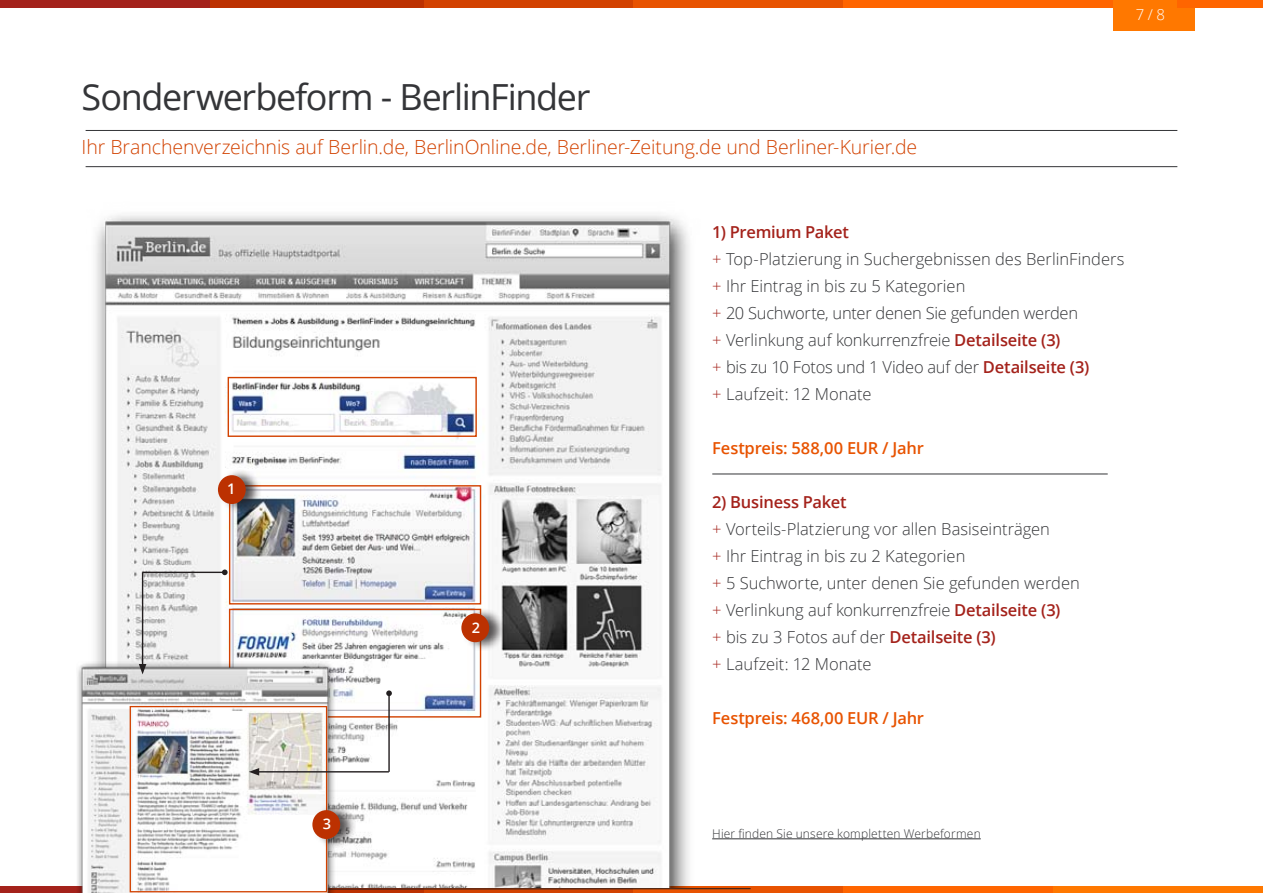
<style>
.page{position:relative;width:1263px;height:893px;background:#fff}
.page>*{position:absolute;margin:0;border:0;box-sizing:border-box;transform-origin:0 0}
.Headline_1{font:36px "Open Sans";letter-spacing:-.04em;color:#343538}
.Headline_1-2{font:300 19.5px "Open Sans";letter-spacing:-.005em;color:#d24201}
.Balkendiagramm_-_Ken{font:300 16.5px "Open Sans";color:#343538}
.Subheadline_2{font:600 16.5px "Open Sans";letter-spacing:-.01em;color:#e85301}
.Subheadline_2-2{font:300 16.5px "Open Sans";color:#343538}
.Subheadline_2-3{font:600 16.5px "Open Sans";letter-spacing:-.015em;color:#a4221b}
.t1{font:300 15px "Open Sans";color:#fff}
.Subheadline_2-4{font:600 14.55px "Open Sans";color:#fff}
.t2{font:300 12px "Open Sans";letter-spacing:.015em;color:#343538}
.s1{color:#a4221b}
.s2{font-weight:600;color:#a4221b}
</style>
<div class="page">
<div style="left:0;top:0;width:210px;height:8px;background:#a4221b"></div>
<div style="left:210px;top:0;width:214px;height:8px;background:#bc3101"></div>
<div style="left:424px;top:0;width:209px;height:8px;background:#d24201"></div>
<div style="left:633px;top:0;width:210px;height:8px;background:#e85301"></div>
<div style="left:843px;top:0;width:281px;height:8px;background:#ff6500"></div>
<div style="left:1113px;top:0;width:82px;height:31px;background:#ff7800"></div>
<div style="left:1177px;top:0;width:86px;height:8px;background:#ff6500"></div>
<div style="left:0;top:886px;width:210px;height:7px;background:#a4221b"></div>
<svg style="left:350px;top:887px;width:74px;height:6px"></svg>
<svg style="left:424px;top:887px;width:209px;height:6px"></svg>
<svg style="left:633px;top:886px;width:210px;height:7px"></svg>
<div style="left:843px;top:886px;width:210px;height:7px;background:#ff6500"></div>
<div style="left:1053px;top:886px;width:210px;height:7px;background:#ff7800"></div>
<hr style="left:712px;top:838px;width:269px;height:1px;background:#343538">
<img style="left:95px;top:215px;width:621px;height:672px">
<div style="left:229px;top:485px;width:252px;height:119px;border:1px solid #d24201"></div>
<div style="left:229px;top:609px;width:252px;height:109px;border:1px solid #d24201"></div>
<hr style="left:142px;top:572px;width:83px;height:1px;background:#231f20">
<svg style="left:222px;top:569px;width:6px;height:6px"></svg>
<hr style="left:388px;top:693px;width:2px;height:79px;background:#231f20">
<svg style="left:386px;top:690px;width:6px;height:6px"></svg>
<div style="left:228px;top:377px;width:249px;height:60px;border:1px solid #d24201"></div>
<hr style="left:86px;top:166px;width:1091px;height:1px;background:#343538">
<hr style="left:86px;top:130px;width:1091px;height:1px;background:#343538">
<hr style="left:712px;top:474px;width:396px;height:1px;background:#343538">
<hr style="left:232px;top:888px;width:519px;height:1px;background:#231f20">
<img style="left:77px;top:661px;width:273px;height:232px">
<div style="left:461px;top:607px;width:44px;height:44px;background:#231f20;opacity:.75"></div>
<div style="left:461px;top:613px;width:28px;height:29px;background:#bc3101;border-radius:50%"></div>
<div style="left:130px;top:706px;width:197px;height:186px;border:1px solid #d24201"></div>
<div style="left:312px;top:803px;width:44px;height:45px;background:#231f20;opacity:.75"></div>
<div style="left:312px;top:810px;width:28px;height:29px;background:#bc3101;border-radius:50%"></div>
<div style="left:218px;top:469px;width:43px;height:44px;background:#231f20;opacity:.75"></div>
<div style="left:218px;top:475px;width:28px;height:29px;background:#bc3101;border-radius:50%"></div>
<hr style="left:142px;top:572px;width:1px;height:94px;background:#231f20">
<svg style="left:139px;top:664px;width:7px;height:10px"></svg>
<hr style="left:257px;top:771px;width:132px;height:1px;background:#231f20">
<svg style="left:249px;top:768px;width:10px;height:8px"></svg>
<p class="Headline_1" style="left:82px;top:72px;width:510px">Sonderwerbeform - BerlinFinder</p>
<p class="Headline_1-2" style="left:82px;top:134px;width:837px">Ihr Branchenverzeichnis auf Berlin.de, BerlinOnline.de, Berliner-Zeitung.de und Berliner-Kurier.de</p>
<p class="t1" style="left:1136px;top:4px;width:31px">7 / 8</p>
<p class="Subheadline_2-4" style="left:227px;top:479px;width:10px">1</p>
<p class="Subheadline_2-4" style="left:472px;top:617px;width:10px">2</p>
<p class="Subheadline_2-3" style="left:712px;top:220px;width:138px">1) Premium Paket</p>
<p class="Balkendiagramm_-_Ken" style="left:712px;top:247px;width:414px"><span class="s1">+</span> Top-Platzierung in Suchergebnissen des BerlinFinders</p>
<p class="Balkendiagramm_-_Ken" style="left:712px;top:274px;width:255px"><span class="s1">+</span> Ihr Eintrag in bis zu 5 Kategorien</p>
<p class="Balkendiagramm_-_Ken" style="left:712px;top:301px;width:367px"><span class="s1">+</span> 20 Suchworte, unter denen Sie gefunden werden</p>
<p class="Balkendiagramm_-_Ken" style="left:712px;top:328px;width:350px"><span class="s1">+</span> Verlinkung auf konkurrenzfreie <span class="s2">Detailseite (3)</span></p>
<p class="Balkendiagramm_-_Ken" style="left:712px;top:355px;width:378px"><span class="s1">+</span> bis zu 10 Fotos und 1 Video auf der <span class="s2">Detailseite (3)</span></p>
<p class="Balkendiagramm_-_Ken" style="left:712px;top:382px;width:161px"><span class="s1">+</span> Laufzeit: 12 Monate</p>
<p class="Subheadline_2" style="left:712px;top:436px;width:213px">Festpreis: 588,00 EUR / Jahr</p>
<p class="Subheadline_2-3" style="left:712px;top:491px;width:136px">2) Business Paket</p>
<p class="Subheadline_2-2" style="left:712px;top:518px;width:339px"><span class="s1">+</span> Vorteils-Platzierung vor allen Basiseinträgen</p>
<p class="Balkendiagramm_-_Ken" style="left:712px;top:545px;width:255px"><span class="s1">+</span> Ihr Eintrag in bis zu 2 Kategorien</p>
<p class="Balkendiagramm_-_Ken" style="left:712px;top:572px;width:369px"><span class="s1">+</span> 5 Suchworte, unter denen Sie gefunden werden</p>
<p class="Balkendiagramm_-_Ken" style="left:712px;top:599px;width:350px"><span class="s1">+</span> Verlinkung auf konkurrenzfreie <span class="s2">Detailseite (3)</span></p>
<p class="Balkendiagramm_-_Ken" style="left:712px;top:626px;width:285px"><span class="s1">+</span> bis zu 3 Fotos auf der <span class="s2">Detailseite (3)</span></p>
<p class="Balkendiagramm_-_Ken" style="left:712px;top:653px;width:161px"><span class="s1">+</span> Laufzeit: 12 Monate</p>
<p class="Subheadline_2" style="left:712px;top:707px;width:213px">Festpreis: 468,00 EUR / Jahr</p>
<p class="Subheadline_2-4" style="left:323px;top:814px;width:10px">3</p>
<p class="t2" style="left:712px;top:825px;width:270px">Hier finden Sie unsere kompletten Werbeformen</p>
</div>
